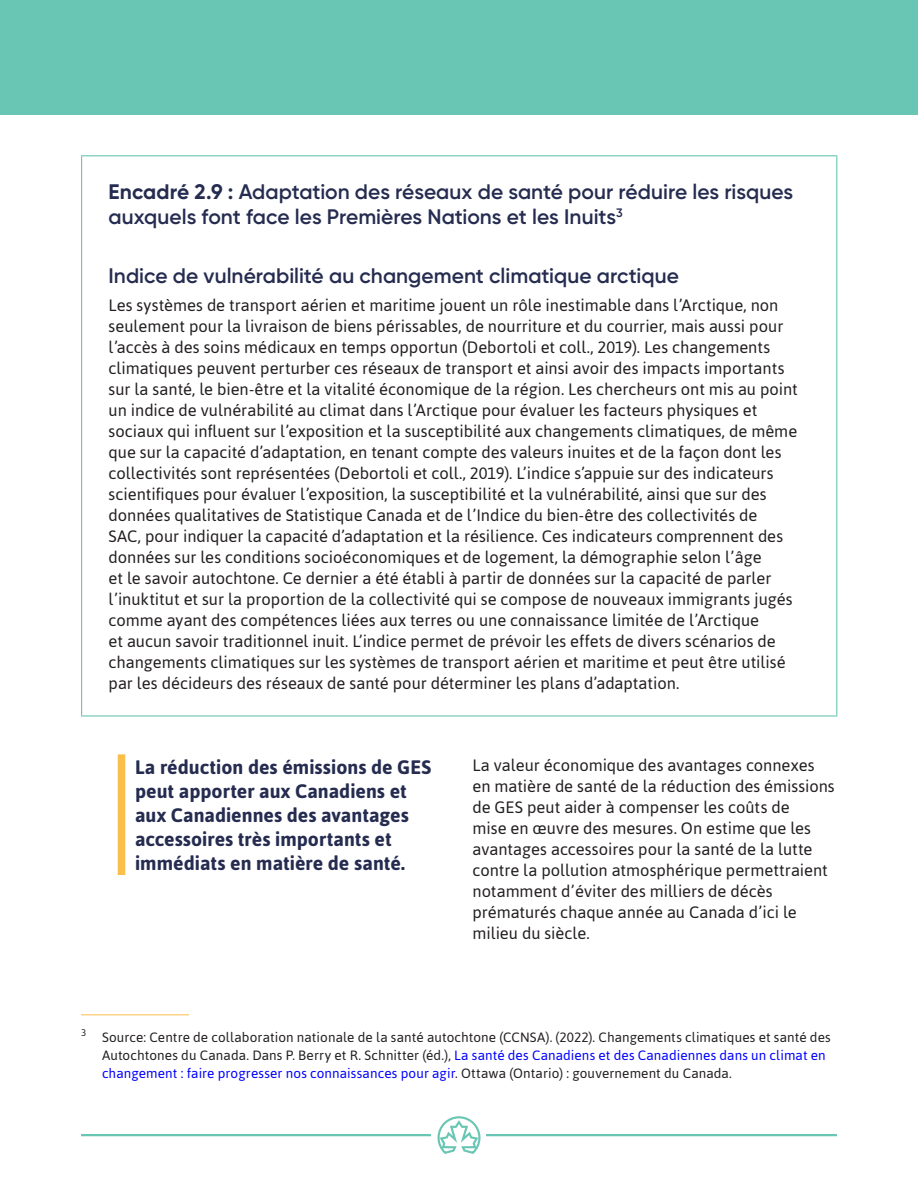
<style>
.page{position:relative;width:918px;height:1188px;background:#fff}
.page>*{position:absolute;margin:0;border:0;box-sizing:border-box;transform-origin:0 0}
.H1_Box{font:600 21px/25.2px "Gilroy";color:#252c50}
.Key_Message{font:700 19.5px/24px "Asap";color:#252c50}
.Body{font:16.5px/21px "Asap";color:#231f20}
.Footnote{font:13.5px/18px "Asap";letter-spacing:.01em;color:#231f20}
.s1{font-weight:700}
.s2{color:#00f}
</style>
<div class="page">
<div style="left:0;top:0;width:918px;height:114px;background:#6ac6b4"></div>
<hr style="left:81px;top:1134px;width:756px;height:2px;background:#6ac6b4">
<div style="left:432px;top:1116px;width:54px;height:38px;background:#fff"></div>
<svg style="left:437px;top:1116px;width:44px;height:38px"></svg>
<hr style="left:81px;top:155px;width:756px;height:1px;background:#6ac6b4">
<hr style="left:81px;top:156px;width:1px;height:559px;background:#6ac6b4">
<hr style="left:836px;top:156px;width:1px;height:559px;background:#6ac6b4">
<hr style="left:81px;top:715px;width:756px;height:2px;background:#6ac6b4">
<hr style="left:81px;top:1014px;width:108px;height:1px;background:#fabf4a">
<div style="left:118px;top:754px;width:7px;height:121px;background:#fabf4a"></div>
<p class="H1_Box" style="left:109px;top:179px;width:686px"><span class="s1">Encadré 2.9 :</span> Adaptation des réseaux de santé pour réduire les risques auxquels font face les Premières Nations et les Inuits<sup>3</sup></p>
<h3 class="H1_Box" style="left:109px;top:263px;width:572px">Indice de vulnérabilité au changement climatique arctique</h3>
<p class="Body" style="left:109px;top:294px;width:691px">Les systèmes de transport aérien et maritime jouent un rôle inestimable dans l’Arctique, non seulement pour la livraison de biens périssables, de nourriture et du courrier, mais aussi pour l’accès à des soins médicaux en temps opportun (Debortoli et coll., 2019). Les changements climatiques peuvent perturber ces réseaux de transport et ainsi avoir des impacts importants sur la santé, le bien-être et la vitalité économique de la région. Les chercheurs ont mis au point un indice de vulnérabilité au climat dans l’Arctique pour évaluer les facteurs physiques et sociaux qui influent sur l’exposition et la susceptibilité aux changements climatiques, de même que sur la capacité d’adaptation, en tenant compte des valeurs inuites et de la façon dont les collectivités sont représentées (Debortoli et coll., 2019). L’indice s’appuie sur des indicateurs scientifiques pour évaluer l’exposition, la susceptibilité et la vulnérabilité, ainsi que sur des données qualitatives de Statistique Canada et de l’Indice du bien-être des collectivités de<br>SAC, pour indiquer la capacité d’adaptation et la résilience. Ces indicateurs comprennent des données sur les conditions socioéconomiques et de logement, la démographie selon l’âge<br>et le savoir autochtone. Ce dernier a été établi à partir de données sur la capacité de parler l’inuktitut et sur la proportion de la collectivité qui se compose de nouveaux immigrants jugés comme ayant des compétences liées aux terres ou une connaissance limitée de l’Arctique<br>et aucun savoir traditionnel inuit. L’indice permet de prévoir les effets de divers scénarios de changements climatiques sur les systèmes de transport aérien et maritime et peut être utilisé par les décideurs des réseaux de santé pour déterminer les plans d’adaptation.</p>
<p class="Key_Message" style="left:135px;top:755px;width:298px">La réduction des émissions de GES peut apporter aux Canadiens et aux Canadiennes des avantages accessoires très importants et immédiats en matière de santé.</p>
<p class="Body" style="left:472px;top:754px;width:364px">La valeur économique des avantages connexes en matière de santé de la réduction des émissions de GES peut aider à compenser les coûts de<br>mise en œuvre des mesures. On estime que les avantages accessoires pour la santé de la lutte contre la pollution atmosphérique permettraient notamment d’éviter des milliers de décès prématurés chaque année au Canada d’ici le milieu du siècle.</p>
<p class="Footnote" style="left:102px;top:1028px;width:730px;text-indent:-21px"><sup>3</sup> Source: Centre de collaboration nationale de la santé autochtone (CCNSA). (2022). Changements climatiques et santé des<br>Autochtones du Canada. Dans P. Berry et R. Schnitter (éd.), <span class="s2">La santé des Canadiens et des Canadiennes dans un climat en changement : faire progresser nos connaissances pour agir</span>. Ottawa (Ontario) : gouvernement du Canada.</p>
</div>
